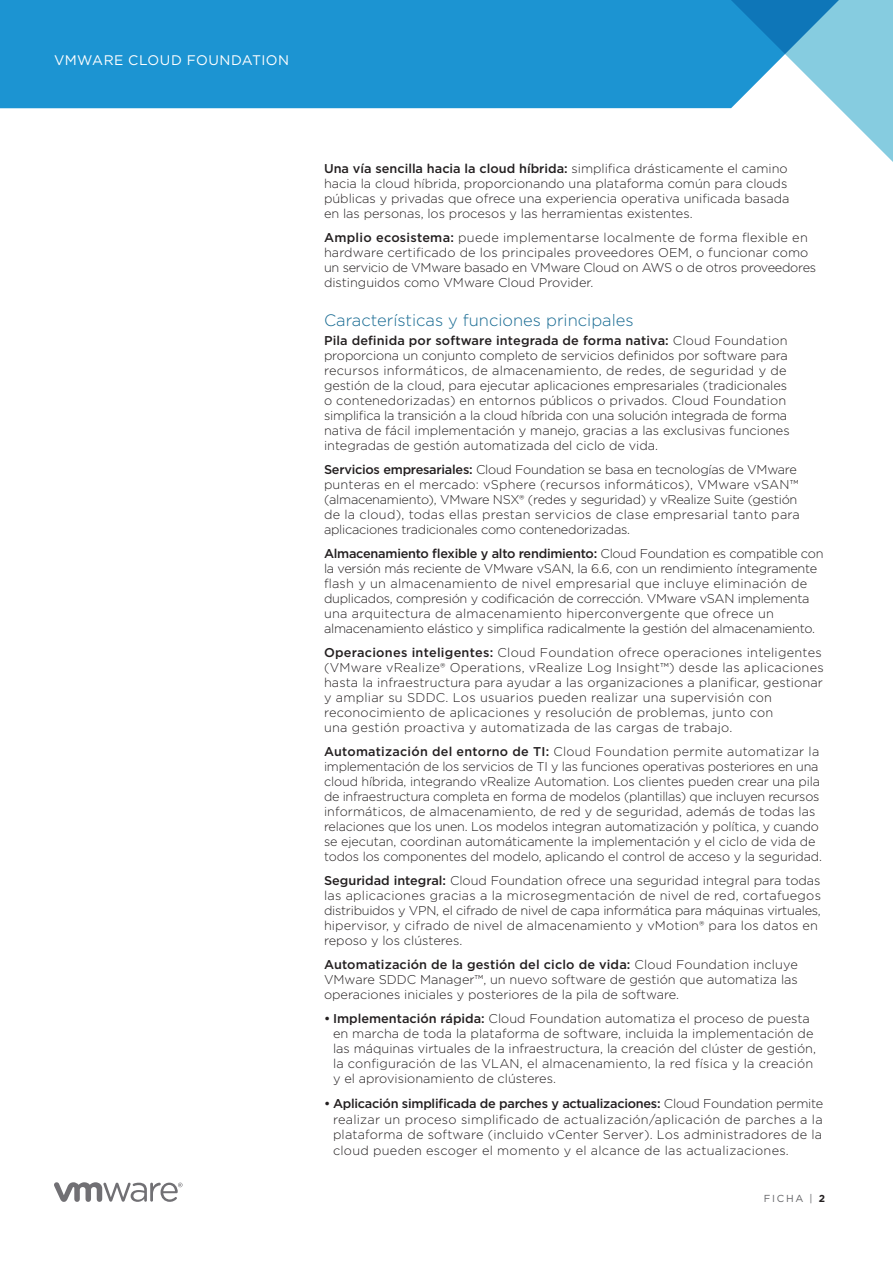
<style>
.page{position:relative;width:893px;height:1263px;background:#fff}
.page>*{position:absolute;margin:0;border:0;box-sizing:border-box;transform-origin:0 0}
._4a__SUBHEAD-1{font:300 16.5px "Gotham";color:#176a92}
.FOLIO-WHITE{font:13.8px "Gotham";letter-spacing:.035em;color:#fff}
._3a__BODY_TEXT{font:300 12.75px/15px "Gotham";color:#231f20}
._3a__BODY_TEXT-2{font:300 12.75px/15px "Gotham";letter-spacing:-.02em;color:#231f20}
._3a__BODY_TEXT-3{font:300 12.75px/15px "Gotham";letter-spacing:.02em;color:#231f20}
.FOLIO-BOTTOM-GRAY{font:10.2px "Gotham";letter-spacing:.18em;color:#636366}
.s1{font-weight:500}
.s2{font-weight:700;color:#231f20}
</style>
<div class="page">
<svg style="left:54px;top:1182px;width:129px;height:20px"></svg>
<div style="left:0;top:0;width:718px;height:108px;background:#1c94d2"></div>
<svg style="left:718px;top:0;width:175px;height:162px"></svg>
<p class="FOLIO-WHITE" style="left:54px;top:52px;width:237px">VMWARE CLOUD FOUNDATION</p>
<p class="_3a__BODY_TEXT" style="left:324px;top:160px;width:467px"><span class="s1">Una vía sencilla hacia la cloud híbrida:</span> simplifica drásticamente el camino hacia la cloud híbrida, proporcionando una plataforma común para clouds públicas y privadas que ofrece una experiencia operativa unificada basada en las personas, los procesos y las herramientas existentes.</p>
<p class="_3a__BODY_TEXT" style="left:324px;top:229px;width:494px"><span class="s1">Amplio ecosistema:</span> puede implementarse localmente de forma flexible en hardware certificado de los principales proveedores OEM, o funcionar como un servicio de VMware basado en VMware Cloud on AWS o de otros proveedores distinguidos como VMware Cloud Provider.</p>
<p class="_4a__SUBHEAD-1" style="left:324px;top:309px;width:311px">Características y funciones principales</p>
<p class="_3a__BODY_TEXT" style="left:324px;top:333px;width:467px"><span class="s1">Pila definida por software integrada de forma nativa:</span> Cloud Foundation proporciona un conjunto completo de servicios definidos por software para recursos informáticos, de almacenamiento, de redes, de seguridad y de gestión de la cloud, para ejecutar aplicaciones empresariales (tradicionales o contenedorizadas) en entornos públicos o privados. Cloud Foundation simplifica la transición a la cloud híbrida con una solución integrada de forma nativa de fácil implementación y manejo, gracias a las exclusivas funciones integradas de gestión automatizada del ciclo de vida.</p>
<p class="_3a__BODY_TEXT-2" style="left:324px;top:462px;width:477px"><span class="s1">Servicios empresariales:</span> Cloud Foundation se basa en tecnologías de VMware punteras en el mercado: vSphere (recursos informáticos), VMware vSAN™ (almacenamiento), VMware NSX® (redes y seguridad) y vRealize Suite (gestión de la cloud), todas ellas prestan servicios de clase empresarial tanto para aplicaciones tradicionales como contenedorizadas.</p>
<p class="_3a__BODY_TEXT-2" style="left:324px;top:546px;width:501px"><span class="s1">Almacenamiento flexible y alto rendimiento:</span> Cloud Foundation es compatible con la versión más reciente de VMware vSAN, la 6.6, con un rendimiento íntegramente flash y un almacenamiento de nivel empresarial que incluye eliminación de duplicados, compresión y codificación de corrección. VMware vSAN implementa una arquitectura de almacenamiento hiperconvergente que ofrece un almacenamiento elástico y simplifica radicalmente la gestión del almacenamiento.</p>
<p class="_3a__BODY_TEXT-3" style="left:324px;top:645px;width:501px"><span class="s1">Operaciones inteligentes:</span> Cloud Foundation ofrece operaciones inteligentes (VMware vRealize® Operations, vRealize Log Insight™) desde las aplicaciones hasta la infraestructura para ayudar a las organizaciones a planificar, gestionar y ampliar su SDDC. Los usuarios pueden realizar una supervisión con reconocimiento de aplicaciones y resolución de problemas, junto con<br>una gestión proactiva y automatizada de las cargas de trabajo.</p>
<p class="_3a__BODY_TEXT" style="left:324px;top:744px;width:499px"><span class="s1">Automatización del entorno de TI:</span> Cloud Foundation permite automatizar la implementación de los servicios de TI y las funciones operativas posteriores en una cloud híbrida, integrando vRealize Automation. Los clientes pueden crear una pila de infraestructura completa en forma de modelos (plantillas) que incluyen recursos informáticos, de almacenamiento, de red y de seguridad, además de todas las relaciones que los unen. Los modelos integran automatización y política, y cuando se ejecutan, coordinan automáticamente la implementación y el ciclo de vida de todos los componentes del modelo, aplicando el control de acceso y la seguridad.</p>
<p class="_3a__BODY_TEXT" style="left:324px;top:873px;width:498px"><span class="s1">Seguridad integral:</span> Cloud Foundation ofrece una seguridad integral para todas las aplicaciones gracias a la microsegmentación de nivel de red, cortafuegos distribuidos y VPN, el cifrado de nivel de capa informática para máquinas virtuales, hipervisor, y cifrado de nivel de almacenamiento y vMotion® para los datos en reposo y los clústeres.</p>
<p class="_3a__BODY_TEXT" style="left:324px;top:957px;width:475px;text-align:justify"><span class="s1">Automatización de la gestión del ciclo de vida:</span> Cloud Foundation incluye VMware SDDC Manager™, un nuevo software de gestión que automatiza las operaciones iniciales y posteriores de la pila de software.</p>
<p class="_3a__BODY_TEXT" style="left:333px;top:1011px;width:484px;text-indent:-9px"><span class="s1">• Implementación rápida:</span> Cloud Foundation automatiza el proceso de puesta en marcha de toda la plataforma de software, incluida la implementación de las máquinas virtuales de la infraestructura, la creación del clúster de gestión, la configuración de las VLAN, el almacenamiento, la red física y la creación y el aprovisionamiento de clústeres.</p>
<p class="_3a__BODY_TEXT" style="left:333px;top:1095px;width:492px;line-height:15.8px;text-align:justify;text-indent:-9px"><span class="s1">• Aplicación simplificada de parches y actualizaciones:</span> Cloud Foundation permite realizar un proceso simplificado de actualización/aplicación de parches a la plataforma de software (incluido vCenter Server). Los administradores de la cloud pueden escoger el momento y el alcance de las actualizaciones.</p>
<p class="FOLIO-BOTTOM-GRAY" style="left:764px;top:1191px;width:63px">FICHA | <span class="s2">2</span></p>
</div>
